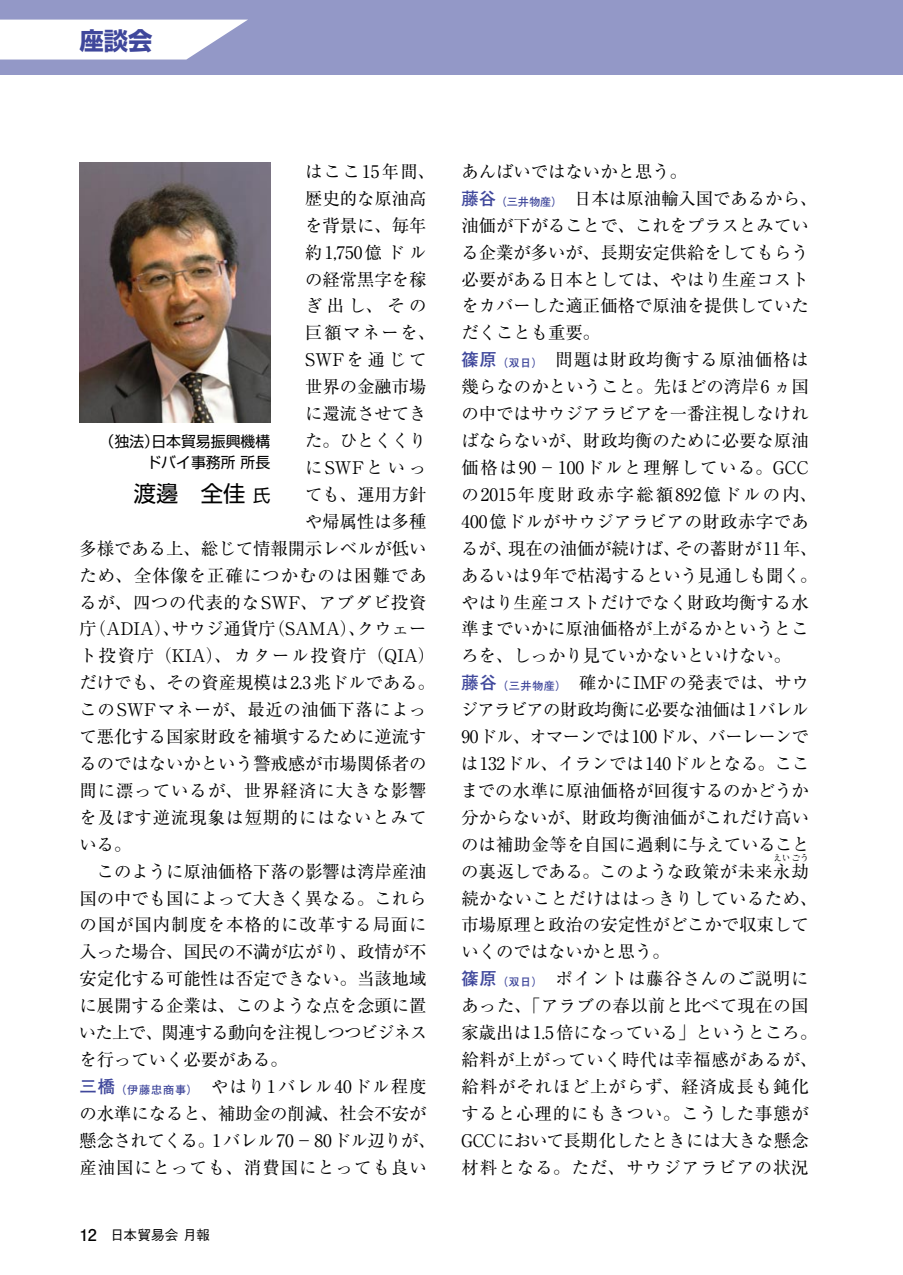
<style>
.page{position:relative;width:903px;height:1275px;background:#fff}
.page>*{position:absolute;margin:0;border:0;box-sizing:border-box;transform-origin:0 0}
.t1{font:700 24.32px "Shin Go Pro";color:#3f479b}
.t2{font:22.4px "Shin Go Pro";color:#000}
.t3{font:17.32px/26.9px "Ryumin Pro";color:#000}
.t4{font:17.32px/26.9px "Ryumin Pro";letter-spacing:.03em;color:#000}
.t5{font:17.32px "Ryumin Pro";letter-spacing:.06em;color:#000}
.t6{font:17.32px "Ryumin Pro";letter-spacing:.055em;color:#000}
.t7{font:17.32px "Ryumin Pro";letter-spacing:.065em;color:#000}
.t8{font:17.32px "Ryumin Pro";letter-spacing:-.02em;color:#000}
.t9{font:17.32px "Ryumin Pro";letter-spacing:.11em;color:#000}
.t10{font:17.32px "Ryumin Pro";letter-spacing:-.045em;color:#000}
.t11{font:17.32px "Ryumin Pro";letter-spacing:.045em;color:#000}
.t12{font:17.32px "Ryumin Pro";letter-spacing:.035em;color:#000}
.t13{font:17.32px "Ryumin Pro";letter-spacing:.125em;color:#000}
.t14{font:17.32px "Ryumin Pro";letter-spacing:.085em;color:#000}
.t15{font:17.32px "Ryumin Pro";letter-spacing:.165em;color:#000}
.t16{font:14.88px/21.2px "Shin Go Pro";color:#000;text-align:right}
.t17{font:500 13.65px "Gothic BBB Pro";color:#000}
.t18{font:8.75px "Ryumin Pro";color:#000}
.s1{font-family:"Futo Go B101 Pro";font-weight:700;color:#3f479b}
.s2{font-family:"Futo Go B101 Pro";font-weight:700;font-size:11.2px;color:#3f479b}
.s3{font-size:17.32px}
.s4{font-family:"Futo Go B101 Pro";font-weight:700;font-size:16.1px}
</style>
<div class="page">
<div style="left:0;top:0;width:903px;height:74px;background:#9398c7"></div>
<svg style="left:0;top:20px;width:247px;height:40px;background:#f0f1f7"></svg>
<img style="left:79px;top:163px;width:191px;height:259px">
<h1 class="t1" style="left:79px;top:21px;width:74px">座談会</h1>
<p class="t14" style="left:305px;top:158px;width:132px">はここ15年間、</p>
<p class="t3" style="left:305px;top:184px;width:123px">歴史的な原油高</p>
<p class="t3" style="left:305px;top:211px;width:123px">を背景に、毎年</p>
<p class="t13" style="left:305px;top:239px;width:123px">約1,750億ドル</p>
<p class="t3" style="left:305px;top:264px;width:123px">の経常黒字を稼</p>
<p class="t3" style="left:305px;top:291px;width:123px">ぎ出し、その</p>
<p class="t3" style="left:305px;top:318px;width:132px">巨額マネーを、</p>
<p class="t15" style="left:305px;top:346px;width:123px">SWFを通じて</p>
<p class="t3" style="left:305px;top:372px;width:123px">世界の金融市場</p>
<p class="t3" style="left:305px;top:399px;width:123px">に還流させてき</p>
<p class="t3" style="left:305px;top:426px;width:123px">た。ひとくくり</p>
<p class="t13" style="left:305px;top:454px;width:123px">にSWFといっ</p>
<p class="t3" style="left:305px;top:480px;width:123px">ても、運用方針</p>
<p class="t3" style="left:305px;top:507px;width:123px">や帰属性は多種</p>
<p class="t3" style="left:79px;top:534px;width:349px">多様である上、総じて情報開示レベルが低い</p>
<p class="t5" style="left:79px;top:561px;width:349px">ため、全体像を正確につかむのは困難であ</p>
<p class="t11" style="left:79px;top:588px;width:349px">るが、四つの代表的なSWF、アブダビ投資</p>
<p class="t3" style="left:79px;top:614px;width:349px">庁（ADIA）、サウジ通貨庁（SAMA）、クウェー</p>
<p class="t9" style="left:79px;top:642px;width:357px">ト投資庁（KIA）、カタール投資庁（QIA）</p>
<p class="t3" style="left:79px;top:668px;width:357px">だけでも、その資産規模は2.3兆ドルである。</p>
<p class="t12" style="left:79px;top:696px;width:349px">このSWFマネーが、最近の油価下落によっ</p>
<p class="t3" style="left:79px;top:722px;width:349px">て悪化する国家財政を補塡するために逆流す</p>
<p class="t3" style="left:79px;top:749px;width:349px">るのではないかという警戒感が市場関係者の</p>
<p class="t5" style="left:79px;top:777px;width:349px">間に漂っているが、世界経済に大きな影響</p>
<p class="t6" style="left:79px;top:804px;width:349px">を及ぼす逆流現象は短期的にはないとみて</p>
<p class="t3" style="left:79px;top:830px;width:54px">いる。</p>
<p class="t3" style="left:97px;top:856px;width:331px">このように原油価格下落の影響は湾岸産油</p>
<p class="t3" style="left:79px;top:883px;width:349px">国の中でも国によって大きく異なる。これら</p>
<p class="t6" style="left:79px;top:911px;width:349px">の国が国内制度を本格的に改革する局面に</p>
<p class="t3" style="left:79px;top:937px;width:349px">入った場合、国民の不満が広がり、政情が不</p>
<p class="t3" style="left:79px;top:964px;width:349px">安定化する可能性は否定できない。当該地域</p>
<p class="t3" style="left:79px;top:991px;width:349px">に展開する企業は、このような点を念頭に置</p>
<p class="t10" style="left:79px;top:1019px;width:350px">いた上で、関連する動向を注視しつつビジネス</p>
<p class="t3" style="left:79px;top:1045px;width:210px">を行っていく必要がある。</p>
<p class="t7" style="left:79px;top:1073px;width:349px"><span class="s1">三橋</span><span class="s2">（伊藤忠商事）</span>　やはり1バレル40ドル程度</p>
<p class="t3" style="left:79px;top:1099px;width:349px">の水準になると、補助金の削減、社会不安が</p>
<p class="t8" style="left:79px;top:1127px;width:358px">懸念されてくる。1バレル70－80ドル辺りが、</p>
<p class="t5" style="left:79px;top:1153px;width:349px">産油国にとっても、消費国にとっても良い</p>
<p class="t16" style="left:100px;top:429px;width:172px">（独法）日本貿易振興機構ドバイ事務所所長</p>
<p class="t2" style="left:134px;top:475px;width:138px">渡邊　全佳<span class="s3">氏</span></p>
<p class="t17" style="left:79px;top:1224px;width:132px"><span class="s4">12</span>　日本貿易会 月報</p>
<p class="t3" style="left:461px;top:157px;width:358px">あんばいではないかと思う。<br><span class="s1">藤谷</span><span class="s2">（三井物産）</span>　日本は原油輸入国であるから、油価が下がることで、これをプラスとみている企業が多いが、長期安定供給をしてもらう必要がある日本としては、やはり生産コストをカバーした適正価格で原油を提供していただくことも重要。<br><span class="s1">篠原</span><span class="s2">（双日）</span>　問題は財政均衡する原油価格は幾らなのかということ。先ほどの湾岸6 ヵ国の中ではサウジアラビアを一番注視しなければならないが、財政均衡のために必要な原油価格は90－100ドルと理解している。GCCの2015年度財政赤字総額892億ドルの内、<br>400億ドルがサウジアラビアの財政赤字であるが、現在の油価が続けば、その蓄財が11年、あるいは9年で枯渇するという見通しも聞く。やはり生産コストだけでなく財政均衡する水準までいかに原油価格が上がるかというところを、しっかり見ていかないといけない。<br><span class="s1">藤谷</span><span class="s2">（三井物産）</span>　確かにIMFの発表では、サウジアラビアの財政均衡に必要な油価は1バレル<br>90ドル、オマーンでは100ドル、バーレーンでは132ドル、イランでは140ドルとなる。ここまでの水準に原油価格が回復するのかどうか分からないが、財政均衡油価がこれだけ高いのは補助金等を自国に過剰に与えていることの裏返しである。このような政策が未来永劫</p>
<p class="t18" style="left:773px;top:851px;width:37px">えいごう</p>
<p class="t4" style="left:461px;top:883px;width:358px">続かないことだけははっきりしているため、市場原理と政治の安定性がどこかで収束していくのではないかと思う。<br><span class="s1">篠原</span><span class="s2">（双日）</span>　ポイントは藤谷さんのご説明にあった、「アラブの春以前と比べて現在の国家歳出は1.5倍になっている」というところ。給料が上がっていく時代は幸福感があるが、給料がそれほど上がらず、経済成長も鈍化すると心理的にもきつい。こうした事態が<br>GCCにおいて長期化したときには大きな懸念材料となる。ただ、サウジアラビアの状況</p>
</div>
